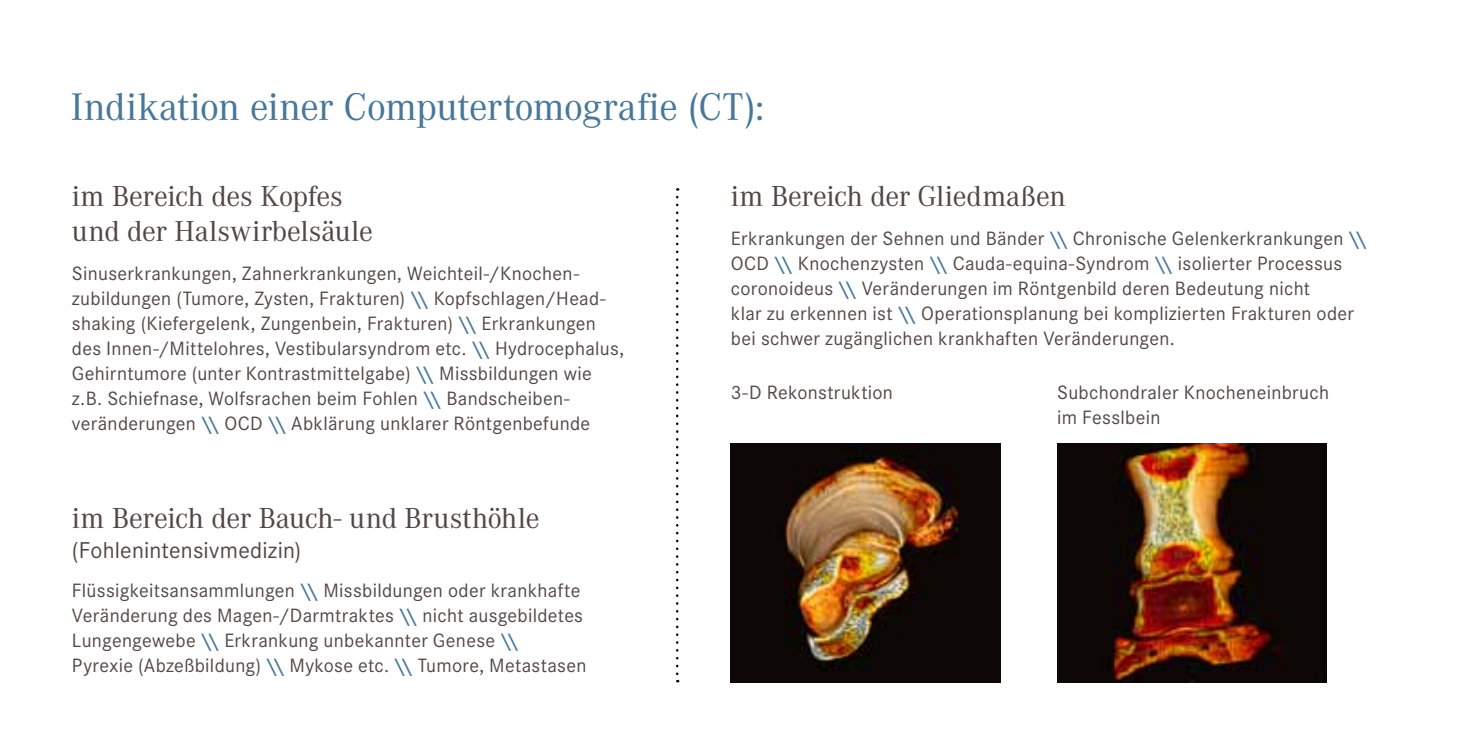
<style>
.page{position:relative;width:1475px;height:745px;background:#fff}
.page>*{position:absolute;margin:0;border:0;box-sizing:border-box;transform-origin:0 0}
.t1{font:40px "Corporate A";letter-spacing:-.015em;color:#487799}
.t2{font:30px/35px "Corporate A";letter-spacing:-.01em;color:#534745}
.t3{font:23.75px "Corporate STOT";letter-spacing:.01em;color:#534745}
.t4{font:20px/25px "Corporate STOT";letter-spacing:.015em;color:#534745}
.s1{font-weight:700;color:#487799}
</style>
<div class="page">
<img style="left:1057px;top:443px;width:269px;height:239px">
<img style="left:730px;top:443px;width:270px;height:239px">
<svg style="left:676px;top:197px;width:2px;height:485px"></svg>
<h1 class="t1" style="left:71px;top:84px;width:694px">Indikation einer Computertomografie (CT):</h1>
<h2 class="t2" style="left:72px;top:179px;width:302px">im Bereich des Kopfes und der Halswirbelsäule</h2>
<p class="t4" style="left:72px;top:261px;width:553px">Sinuserkrankungen, Zahnerkrankungen, Weichteil-/Knochen&shy;zubildungen (Tumore, Zysten, Frakturen) <span class="s1">\\</span> Kopfschlagen/Head&shy;shaking (Kiefergelenk, Zungenbein, Frakturen) <span class="s1">\\</span> Erkrankungen des Innen-/Mittelohres, Vestibularsyndrom etc. <span class="s1">\\</span> Hydrocephalus, Gehirntumore (unter Kontrastmittelgabe) <span class="s1">\\</span> Missbildungen wie z.B. Schiefnase, Wolfsrachen beim Fohlen <span class="s1">\\</span> Bandscheiben&shy;veränderungen <span class="s1">\\</span> OCD <span class="s1">\\</span> Abklärung unklarer Röntgenbefunde</p>
<h2 class="t2" style="left:72px;top:501px;width:469px">im Bereich der Bauch- und Brusthöhle</h2>
<p class="t3" style="left:72px;top:536px;width:231px">(Fohlenintensivmedizin)</p>
<p class="t4" style="left:72px;top:577px;width:516px">Flüssigkeitsansammlungen <span class="s1">\\</span> Missbildungen oder krankhafte Veränderung des Magen-/Darmtraktes <span class="s1">\\</span> nicht ausgebildetes Lungengewebe <span class="s1">\\</span> Erkrankung unbekannter Genese <span class="s1">\\<br></span>Pyrexie (Abzeßbildung) <span class="s1">\\</span> Mykose etc. <span class="s1">\\</span> Tumore, Metastasen</p>
<h2 class="t2" style="left:730px;top:179px;width:336px">im Bereich der Gliedmaßen</h2>
<p class="t4" style="left:730px;top:226px;width:637px">Erkrankungen der Sehnen und Bänder <span class="s1">\\</span> Chronische Gelenkerkrankungen <span class="s1">\\ </span>OCD <span class="s1">\\</span> Knochenzysten <span class="s1">\\</span> Cauda-equina-Syndrom <span class="s1">\\</span> isolierter Processus coronoideus <span class="s1">\\</span> Veränderungen im Röntgenbild deren Bedeutung nicht<br>klar zu erkennen ist <span class="s1">\\</span> Operationsplanung bei komplizierten Frakturen oder bei schwer zugänglichen krankhaften Veränderungen.</p>
<p class="t4" style="left:730px;top:379px;width:164px">3-D Rekonstruktion</p>
<p class="t4" style="left:1056px;top:379px;width:273px">Subchondraler Knocheneinbruch im Fesslbein</p>
</div>
